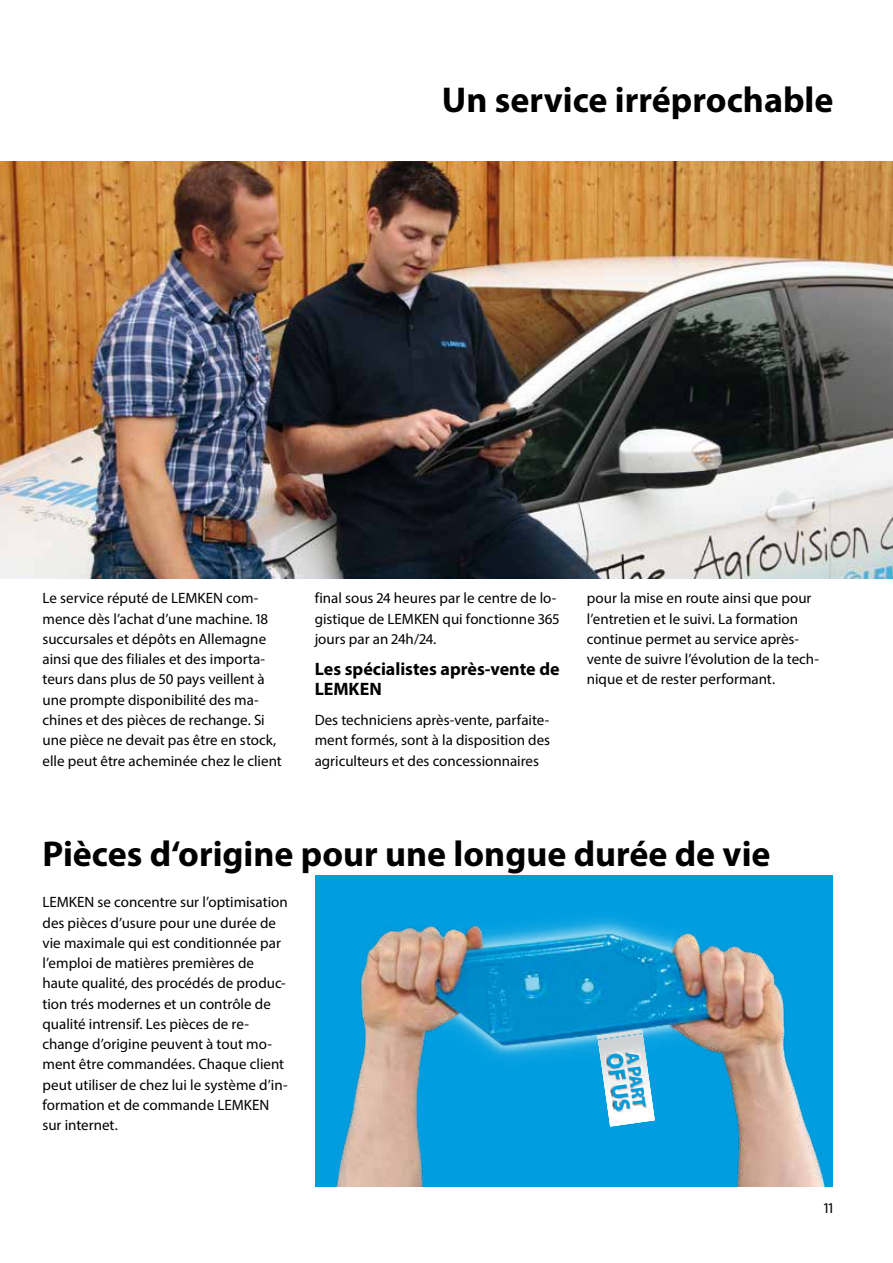
<style>
.page{position:relative;width:893px;height:1263px;background:#fff}
.page>*{position:absolute;margin:0;border:0;box-sizing:border-box;transform-origin:0 0}
.t1{font:700 36px "Myriad Pro";color:#000}
.t2{font:700 22.35px "Myriad Pro";color:#009ee0}
.t3{font:700 18px/20.2px "Myriad Pro";color:#000}
.t4{font:700 18px "Myriad Pro";color:#009ee0}
.t5{font:15px/20.2px "Myriad Pro";color:#000}
</style>
<div class="page">
<img style="left:0;top:162px;width:893px;height:416px">
<div style="left:315px;top:875px;width:517px;height:311px;background:#009ee0"></div>
<img style="left:336px;top:884px;width:497px;height:302px">
<h1 class="t1" style="left:442px;top:76px;width:393px">Un service irréprochable</h1>
<p class="t5" style="left:43px;top:588px;width:241px">Le service réputé de LEMKEN com&shy;mence dès l’achat d’une machine. 18 succursales et dépôts en Allemagne ainsi que des filiales et des importa&shy;teurs dans plus de 50 pays veillent à une prompte disponibilité des ma&shy;chines et des pièces de rechange. Si une pièce ne devait pas être en stock, elle peut être acheminée chez le client</p>
<p class="t5" style="left:315px;top:588px;width:246px">final sous 24 heures par le centre de lo&shy;gistique de LEMKEN qui fonctionne 365 jours par an 24h/24.</p>
<p class="t3" style="left:315px;top:658px;width:246px">Les spécialistes après-vente de<br>LEMKEN</p>
<p class="t5" style="left:315px;top:710px;width:237px;text-align:justify">Des techniciens après-vente, parfaite&shy;ment formés, sont à la disposition des agriculteurs et des concessionnaires</p>
<p class="t5" style="left:587px;top:588px;width:234px">pour la mise en route ainsi que pour l’entretien et le suivi. La formation continue permet au service après&shy;vente de suivre l’évolution de la tech&shy;nique et de rester performant.</p>
<h1 class="t1" style="left:43px;top:830px;width:729px">Pièces d‘origine pour une longue durée de vie</h1>
<p class="t5" style="left:43px;top:892px;width:247px">LEMKEN se concentre sur l’optimisation des pièces d’usure pour une durée de vie maximale qui est conditionnée par l’emploi de matières premières de haute qualité, des procédés de produc&shy;tion trés modernes et un contrôle de qualité intrensif. Les pièces de re&shy;change d’origine peuvent à tout mo&shy;ment être commandées. Chaque client peut utiliser de chez lui le système d’in&shy;formation et de commande LEMKEN sur internet.</p>
<p class="t4" style="left:644px;top:1050px;width:58px;rotate:82deg">A PART</p>
<h2 class="t2" style="left:629px;top:1051px;width:60px;rotate:82deg">OF US</h2>
<p class="t5" style="left:824px;top:1197px;width:11px">11</p>
</div>
